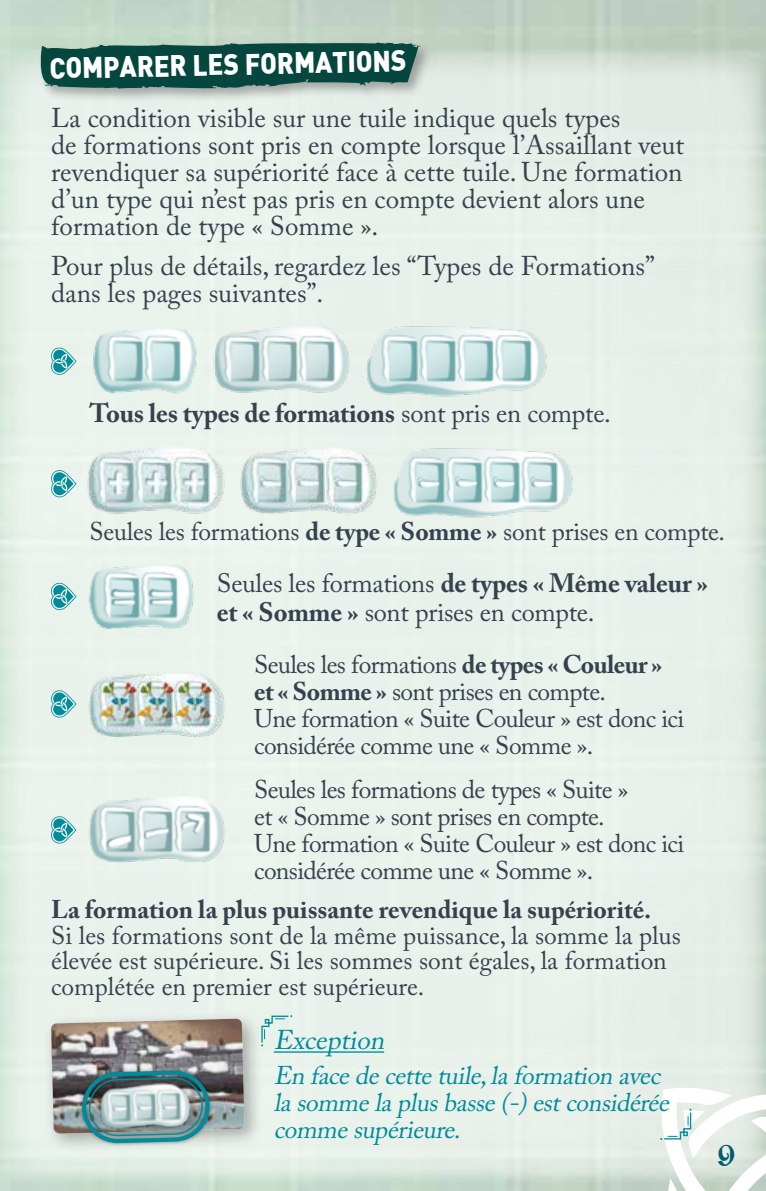
<style>
.page{position:relative;width:766px;height:1191px;background:#fff}
.page>*{position:absolute;margin:0;border:0;box-sizing:border-box;transform-origin:0 0}
.t1{font:33px "Augusta";color:#005b69}
.t2{font:900 29.1px "DIN";color:#fff;scale:.9 1}
.t3{font:27px/27px "Adobe Caslon Pro";color:#37414e}
.t4{font:italic 27px "Adobe Caslon Pro";color:#008b9b}
.t5{font:26.4px/28.5px "Adobe Caslon Pro";letter-spacing:-.01em;color:#37414e}
.t6{font:700 26.4px "Adobe Caslon Pro";letter-spacing:-.01em;color:#37414e}
.t7{font:25.5px/27px "Adobe Caslon Pro";letter-spacing:-.02em;color:#37414e}
.t8{font:25.5px/25.5px "Adobe Caslon Pro";color:#37414e}
.t9{font:italic 25.5px/27px "Adobe Caslon Pro";color:#008b9b}
.t10{font:700 25.5px "Adobe Caslon Pro";color:#37414e}
.s1{font-weight:400}
.s2{font-weight:700}
</style>
<div class="page">
<div style="left:0;top:51px;width:765px;height:1131px;background:#e8f1ea"></div>
<svg style="left:51px;top:347px;width:24px;height:28px"></svg>
<img style="left:370px;top:327px;width:177px;height:70px">
<img style="left:75px;top:330px;width:122px;height:64px">
<img style="left:214px;top:327px;width:156px;height:66px">
<svg style="left:51px;top:470px;width:26px;height:28px"></svg>
<img style="left:87px;top:447px;width:136px;height:67px">
<img style="left:240px;top:448px;width:136px;height:66px">
<img style="left:394px;top:448px;width:179px;height:70px">
<div style="left:37px;top:40px;width:398px;height:64px;background:#000;opacity:.3"></div>
<svg style="left:37px;top:33px;width:384px;height:63px;background:#4c7a70"></svg>
<img style="left:89px;top:565px;width:104px;height:63px">
<svg style="left:51px;top:582px;width:25px;height:28px"></svg>
<img style="left:76px;top:673px;width:149px;height:63px">
<svg style="left:51px;top:690px;width:25px;height:28px"></svg>
<img style="left:89px;top:796px;width:135px;height:66px">
<svg style="left:51px;top:816px;width:25px;height:28px"></svg>
<div style="left:42px;top:1009px;width:221px;height:144px;background:#000;opacity:.3"></div>
<hr style="left:274px;top:1051px;width:110px;height:1px;background:#008b9b">
<img style="left:47px;top:1073px;width:203px;height:62px">
<div style="left:78px;top:1067px;width:135px;height:79px;background:#000;opacity:.4"></div>
<img style="left:51px;top:1018px;width:193px;height:125px">
<svg style="left:261px;top:1015px;width:31px;height:31px"></svg>
<svg style="left:654px;top:1079px;width:111px;height:112px"></svg>
<p class="t2" style="left:49px;top:48px;width:398px;rotate:-1deg">COMPARER LES FORMATIONS</p>
<p class="t3" style="left:51px;top:105px;width:634px">La condition visible sur une tuile indique quels types<br>de formations sont pris en compte lorsque l’Assaillant veut revendiquer sa supériorité face à cette tuile. Une formation d’un type qui n’est pas pris en compte devient alors une formation de type « Somme ».</p>
<p class="t3" style="left:51px;top:252px;width:605px">Pour plus de détails, regardez les “Types de Formations” dans les pages suivantes”.</p>
<p class="t6" style="left:89px;top:397px;width:523px">Tous les types de formations <span class="s1">sont pris en compte.</span></p>
<p class="t7" style="left:89px;top:517px;width:637px">Seules les formations <span class="s2">de type « Somme »</span> sont prises en compte.</p>
<p class="t5" style="left:217px;top:569px;width:492px">Seules les formations <span class="s2">de types « Même valeur » et « Somme »</span> sont prises en compte.</p>
<p class="t7" style="left:254px;top:650px;width:431px">Seules les formations <span class="s2">de types « Couleur » et « Somme »</span> sont prises en compte.<br>Une formation « Suite Couleur » est donc ici considérée comme une « Somme ».</p>
<p class="t7" style="left:254px;top:776px;width:431px">Seules les formations de types « Suite »<br>et « Somme » sont prises en compte.<br>Une formation « Suite Couleur » est donc ici considérée comme une « Somme ».</p>
<p class="t10" style="left:51px;top:894px;width:601px">La formation la plus puissante revendique la supériorité.</p>
<p class="t8" style="left:51px;top:922px;width:631px">Si les formations sont de la même puissance, la somme la plus élevée est supérieure. Si les sommes sont égales, la formation complétée en premier est supérieure.</p>
<p class="t4" style="left:274px;top:1024px;width:120px">Exception</p>
<p class="t9" style="left:274px;top:1061px;width:404px">Enfacedecettetuile,laformationavec lasommelaplusbasse(-)estconsidérée commesupérieure.</p>
<p class="t1" style="left:717px;top:1137px;width:19px">9</p>
</div>
